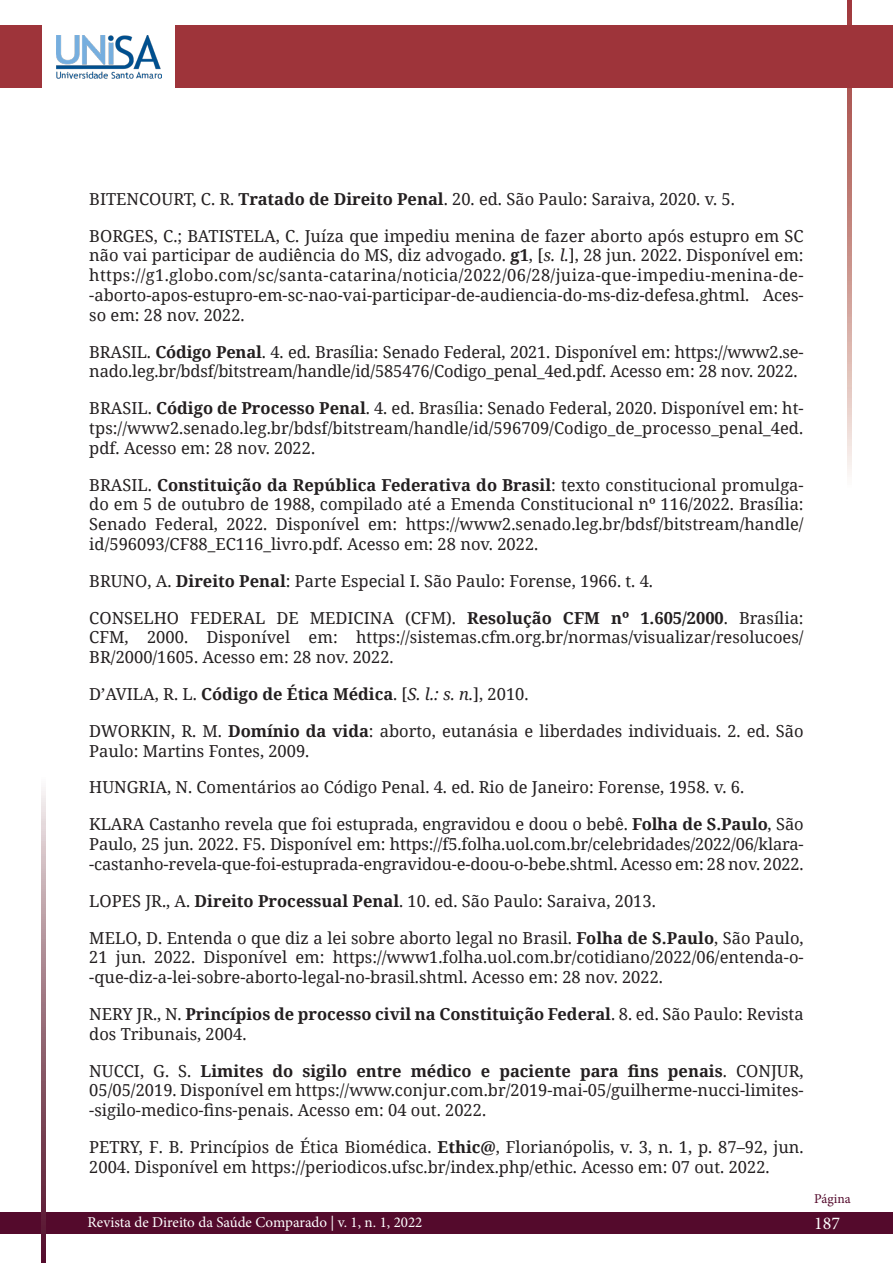
<style>
.page{position:relative;width:893px;height:1263px;background:#fff}
.page>*{position:absolute;margin:0;border:0;box-sizing:border-box;transform-origin:0 0}
.t1{font:18px "Minion Pro";color:#fff}
.Referências{font:16.5px/19.8px "Noto Serif";color:#231f20;text-align:justify}
.t2{font:15px "Minion Pro";color:#fff}
.t3{font:13.5px "Minion Pro";letter-spacing:-.005em;color:#53092b}
.s1{font-weight:700}
.s2{font-style:italic}
</style>
<div class="page">
<svg style="left:847px;top:0;width:4px;height:475px;background:#cc9892"></svg>
<div style="left:0;top:26px;width:893px;height:62px;background:#9e343a"></div>
<div style="left:0;top:1212px;width:893px;height:21px;background:#540a2c"></div>
<svg style="left:41px;top:789px;width:5px;height:474px;background:#9b727f"></svg>
<div style="left:43px;top:11px;width:132px;height:92px;background:#fff"></div>
<img style="left:56px;top:35px;width:106px;height:44px">
<p class="Referências" style="left:89px;top:188px;width:647px">BITENCOURT, C. R. <span class="s1">Tratado de Direito Penal</span>. 20. ed. São Paulo: Saraiva, 2020. v. 5.</p>
<p class="Referências" style="left:89px;top:225px;width:716px">BORGES, C.; BATISTELA, C. Juíza que impediu menina de fazer aborto após estupro em SC não vai participar de audiência do MS, diz advogado. <span class="s1">g1</span>, [<span class="s2">s. l.</span>], 28 jun. 2022. Disponível em: https://g1.globo.com/sc/santa-catarina/noticia/2022/06/28/juiza-que-impediu-menina-de--aborto-apos-estupro-em-sc-nao-vai-participar-de-audiencia-do-ms-diz-defesa.ghtml. Aces&shy;so em: 28 nov. 2022.</p>
<p class="Referências" style="left:89px;top:341px;width:716px">BRASIL. <span class="s1">Código Penal</span>. 4. ed. Brasília: Senado Federal, 2021. Disponível em: https://www2.se&shy;nado.leg.br/bdsf/bitstream/handle/id/585476/Codigo_penal_4ed.pdf. Acesso em: 28 nov. 2022.</p>
<p class="Referências" style="left:89px;top:398px;width:716px">BRASIL. <span class="s1">Código de Processo Penal</span>. 4. ed. Brasília: Senado Federal, 2020. Disponível em: ht&shy;tps://www2.senado.leg.br/bdsf/bitstream/handle/id/596709/Codigo_de_processo_penal_4ed. pdf. Acesso em: 28 nov. 2022.</p>
<p class="Referências" style="left:89px;top:474px;width:716px">BRASIL. <span class="s1">Constituição da República Federativa do Brasil</span>: texto constitucional promulga&shy;do em 5 de outubro de 1988, compilado até a Emenda Constitucional nº 116/2022. Brasília:<br>Senado Federal, 2022. Disponível em: https://www2.senado.leg.br/bdsf/bitstream/handle/ id/596093/CF88_EC116_livro.pdf. Acesso em: 28 nov. 2022.</p>
<p class="Referências" style="left:89px;top:570px;width:565px">BRUNO, A. <span class="s1">Direito Penal</span>: Parte Especial I. São Paulo: Forense, 1966. t. 4.</p>
<p class="Referências" style="left:89px;top:607px;width:716px">CONSELHO FEDERAL DE MEDICINA (CFM). <span class="s1">Resolução CFM nº 1.605/2000</span>. Brasília:<br>CFM, 2000. Disponível em: https://sistemas.cfm.org.br/normas/visualizar/resolucoes/ BR/2000/1605. Acesso em: 28 nov. 2022.</p>
<p class="Referências" style="left:89px;top:683px;width:441px">D’AVILA, R. L. <span class="s1">Código de Ética Médica</span>. [<span class="s2">S. l.: s. n.</span>], 2010.</p>
<p class="Referências" style="left:89px;top:720px;width:716px">DWORKIN, R. M. <span class="s1">Domínio da vida</span>: aborto, eutanásia e liberdades individuais. 2. ed. São<br>Paulo: Martins Fontes, 2009.</p>
<p class="Referências" style="left:89px;top:777px;width:656px">HUNGRIA, N. Comentários ao Código Penal. 4. ed. Rio de Janeiro: Forense, 1958. v. 6.</p>
<p class="Referências" style="left:89px;top:814px;width:716px">KLARA Castanho revela que foi estuprada, engravidou e doou o bebê. <span class="s1">Folha de S.Paulo</span>, São Paulo, 25 jun. 2022. F5. Disponível em: https://f5.folha.uol.com.br/celebridades/2022/06/klara--castanho-revela-que-foi-estuprada-engravidou-e-doou-o-bebe.shtml. Acesso em: 28 nov. 2022.</p>
<p class="Referências" style="left:89px;top:890px;width:568px">LOPES JR., A. <span class="s1">Direito Processual Penal</span>. 10. ed. São Paulo: Saraiva, 2013.</p>
<p class="Referências" style="left:89px;top:927px;width:716px">MELO, D. Entenda o que diz a lei sobre aborto legal no Brasil. <span class="s1">Folha de S.Paulo</span>, São Paulo, 21 jun. 2022. Disponível em: https://www1.folha.uol.com.br/cotidiano/2022/06/entenda-o--que-diz-a-lei-sobre-aborto-legal-no-brasil.shtml. Acesso em: 28 nov. 2022.</p>
<p class="Referências" style="left:89px;top:1003px;width:716px">NERY JR., N. <span class="s1">Princípios de processo civil na Constituição Federal</span>. 8. ed. São Paulo: Revista dos Tribunais, 2004.</p>
<p class="Referências" style="left:89px;top:1060px;width:716px">NUCCI, G. S. <span class="s1">Limites do sigilo entre médico e paciente para fins penais</span>. CONJUR, 05/05/2019. Disponível em https://www.conjur.com.br/2019-mai-05/guilherme-nucci-limites--sigilo-medico-fins-penais. Acesso em: 04 out. 2022.</p>
<p class="Referências" style="left:89px;top:1136px;width:716px">PETRY, F. B. Princípios de Ética Biomédica. <span class="s1">Ethic@</span>, Florianópolis, v. 3, n. 1, p. 87–92, jun.<br>2004. Disponível em https://periodicos.ufsc.br/index.php/ethic. Acesso em: 07 out. 2022.</p>
<p class="t2" style="left:88px;top:1212px;width:336px">Revista de Direito da Saúde Comparado | v. 1, n. 1, 2022</p>
<p class="t3" style="left:814px;top:1190px;width:38px">Página</p>
<p class="t1" style="left:814px;top:1211px;width:27px">187</p>
</div>
